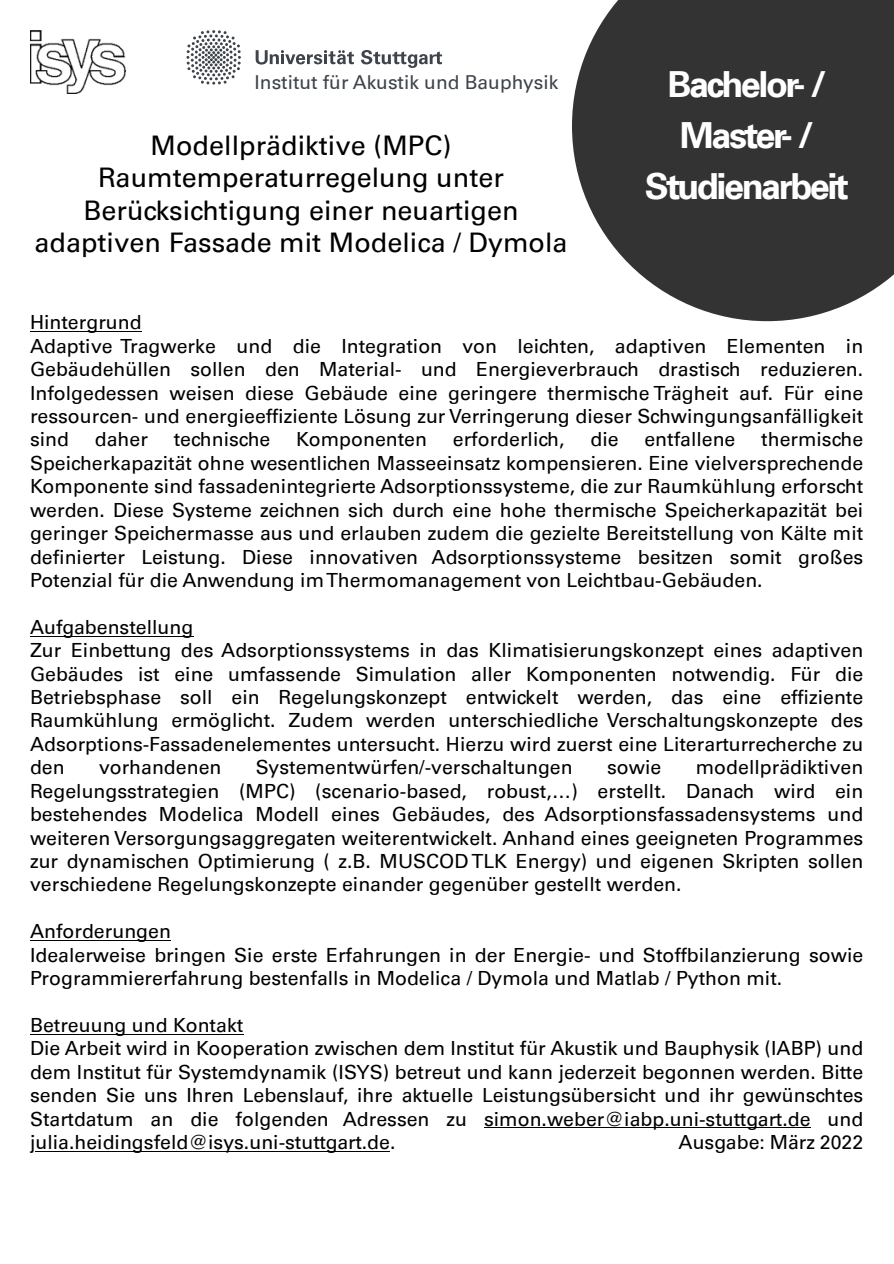
<style>
.page{position:relative;width:894px;height:1264px;background:#fff}
.page>*{position:absolute;margin:0;border:0;box-sizing:border-box;transform-origin:0 0}
.t1{font:36px/51px "Universfor Uni S65 Bd";letter-spacing:-.07em;color:#fff;text-align:center}
.t2{font:27px/32.4px "Universfor Uni S55 Rm";color:#000;text-align:center}
.t3{font:19.5px/23.4px "Universfor Uni S55 Rm";color:#000}
.t4{font:19.2px "Universfor Uni S55 Rm";color:#3f444c}
</style>
<div class="page">
<svg style="left:572px;top:0;width:321px;height:321px;background:#4a4a4a"></svg>
<hr style="left:30px;top:331px;width:112px;height:1px;background:#000">
<hr style="left:30px;top:635px;width:163px;height:1px;background:#000">
<hr style="left:30px;top:939px;width:141px;height:1px;background:#000">
<hr style="left:30px;top:1033px;width:213px;height:1px;background:#000">
<hr style="left:484px;top:1127px;width:326px;height:1px;background:#000">
<hr style="left:35px;top:1150px;width:355px;height:1px;background:#000">
<svg style="left:186px;top:30px;width:55px;height:55px"></svg>
<svg style="left:361px;top:50px;width:81px;height:18px"></svg>
<svg style="left:255px;top:50px;width:99px;height:15px"></svg>
<img style="left:30px;top:30px;width:95px;height:63px">
<p class="t4" style="left:254px;top:75px;width:305px">Institut für Akustik und Bauphysik</p>
<h2 class="t2" style="left:34px;top:133px;width:534px">Modellprädiktive (MPC)<br>Raumtemperaturregelung unter Berücksichtigung einer neuartigen adaptiven Fassade mit Modelica / Dymola</h2>
<h1 class="t1" style="left:644px;top:63px;width:205px">Bachelor- /<br>Master- /<br>Studienarbeit</h1>
<p class="t3" style="left:30px;top:313px;width:834px">Hintergrund<br>Adaptive Tragwerke und die Integration von leichten, adaptiven Elementen in Gebäudehüllen sollen den Material- und Energieverbrauch drastisch reduzieren.<br>Infolgedessen weisen diese Gebäude eine geringere thermische Trägheit auf. Für eine ressourcen- und energieeffiziente Lösung zur Verringerung dieser Schwingungsanfälligkeit sind</p>
<p class="t3" style="left:95px;top:430px;width:55px">daher</p>
<p class="t3" style="left:174px;top:430px;width:98px">technische</p>
<p class="t3" style="left:296px;top:430px;width:132px">Komponenten</p>
<p class="t3" style="left:452px;top:430px;width:113px">erforderlich,</p>
<p class="t3" style="left:590px;top:430px;width:30px">die</p>
<p class="t3" style="left:644px;top:430px;width:93px">entfallene</p>
<p class="t3" style="left:30px;top:430px;width:834px;text-align:justify;text-indent:731px">thermische Speicherkapazität ohne wesentlichen Masseeinsatz kompensieren. Eine vielversprechende Komponente sind fassadenintegrierte Adsorptionssysteme, die zur Raumkühlung erforscht werden. Diese Systeme zeichnen sich durch eine hohe thermische Speicherkapazität bei geringer Speichermasse aus und erlauben zudem die gezielte Bereitstellung von Kälte mit definierter Leistung. Diese innovativen Adsorptionssysteme besitzen somit großes Potenzial für die Anwendung imThermomanagement von Leichtbau-Gebäuden.</p>
<p class="t3" style="left:30px;top:617px;width:834px">Aufgabenstellung<br>Zur Einbettung des Adsorptionssystems in das Klimatisierungskonzept eines adaptiven Gebäudes ist eine umfassende Simulation aller Komponenten notwendig. Für die Betriebsphase soll ein Regelungskonzept entwickelt werden, das eine effiziente Raumkühlung ermöglicht. Zudem werden unterschiedliche Verschaltungskonzepte des Adsorptions-Fassadenelementes untersucht. Hierzu wird zuerst eine Literarturrecherche zu den</p>
<p class="t3" style="left:99px;top:758px;width:124px">vorhandenen</p>
<p class="t3" style="left:256px;top:758px;width:318px">Systementwürfen/-verschaltungen</p>
<p class="t3" style="left:607px;top:758px;width:56px">sowie</p>
<p class="t3" style="left:30px;top:758px;width:834px;text-align:justify;text-indent:665px">modellprädiktiven Regelungsstrategien (MPC) (scenario-based, robust,…) erstellt. Danach wird ein bestehendes Modelica Modell eines Gebäudes, des Adsorptionsfassadensystems und weiteren Versorgungsaggregaten weiterentwickelt. Anhand eines geeigneten Programmes zur dynamischen Optimierung ( z.B. MUSCOD TLK Energy) und eigenen Skripten sollen verschiedene Regelungskonzepte einander gegenüber gestellt werden.</p>
<p class="t3" style="left:30px;top:921px;width:834px">Anforderungen<br>Idealerweise bringen Sie erste Erfahrungen in der Energie- und Stoffbilanzierung sowie<br>Programmiererfahrung bestenfalls in Modelica / Dymola und Matlab / Python mit.</p>
<p class="t3" style="left:30px;top:1015px;width:834px">Betreuung und Kontakt<br>Die Arbeit wird in Kooperation zwischen dem Institut für Akustik und Bauphysik (IABP) und dem Institut für Systemdynamik (ISYS) betreut und kann jederzeit begonnen werden. Bitte senden Sie uns Ihren Lebenslauf, ihre aktuelle Leistungsübersicht und ihr gewünschtes Startdatum an die folgenden Adressen zu simon.weber@iabp.uni-stuttgart.de und julia.heidingsfeld@isys.uni-stuttgart.de.</p>
<p class="t3" style="left:678px;top:1132px;width:186px">Ausgabe: März 2022</p>
</div>
